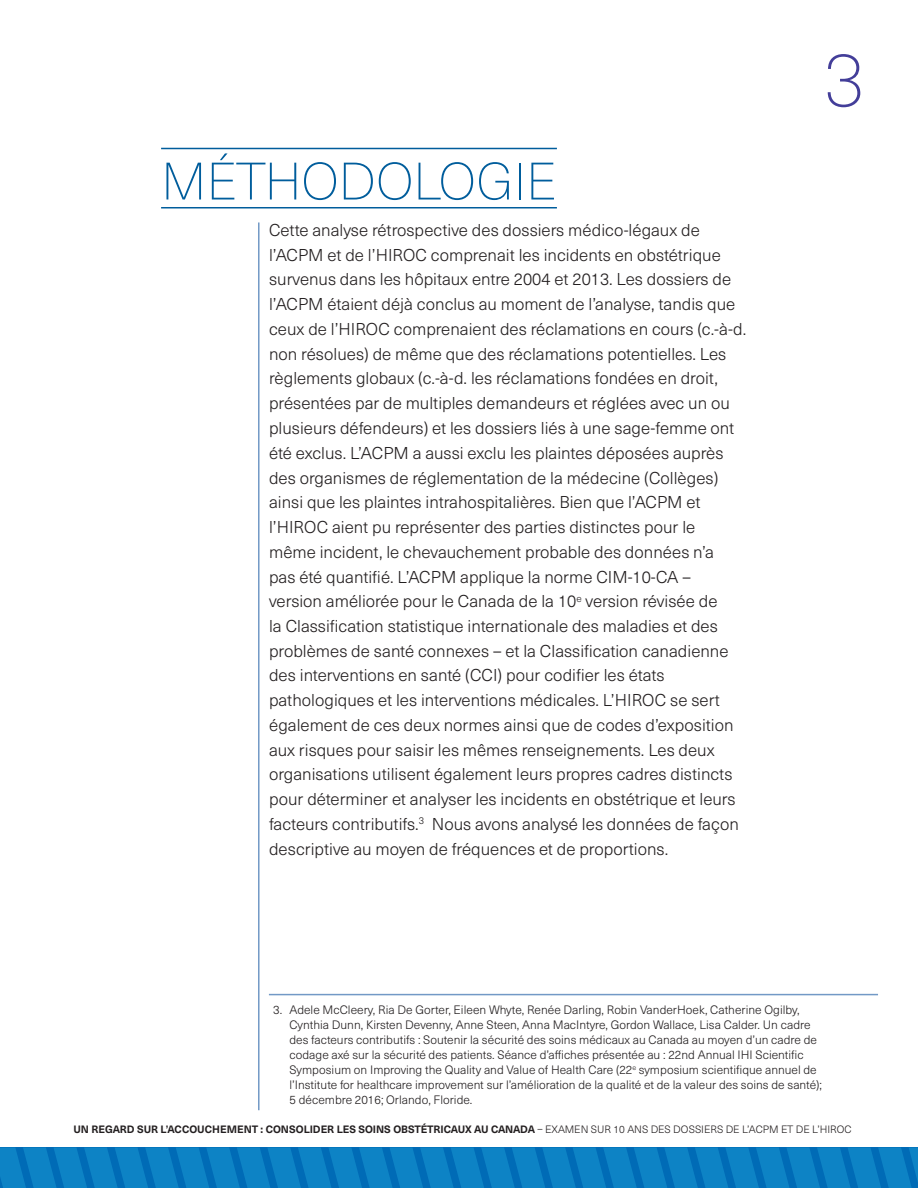
<style>
.page{position:relative;width:918px;height:1188px;background:#fff}
.page>*{position:absolute;margin:0;border:0;box-sizing:border-box;transform-origin:0 0}
.t1{font:100 76.5px "Neue Haas Unica Pro";color:#433e99}
.t2{font:100 51.75px "Neue Haas Unica Pro";color:#005d9c}
._11_intro_type{font:300 16.8px/24.8px "Neue Haas Unica Pro";color:#231f20}
.t3{font:300 12px/15px "Neue Haas Unica Pro";color:#231f20}
.t4{font:700 10.5px "Neue Haas Unica Pro";color:#231f20}
.s1{font-weight:300}
</style>
<div class="page">
<hr style="left:258px;top:222px;width:2px;height:888px;background:#7299c6">
<hr style="left:161px;top:207px;width:396px;height:1px;background:#005d9c">
<hr style="left:161px;top:148px;width:396px;height:1px;background:#005d9c">
<hr style="left:269px;top:994px;width:609px;height:1px;background:#7299c6">
<svg style="left:0;top:1148px;width:918px;height:40px;background:#097cc1"></svg>
<h2 class="t2" style="left:161px;top:151px;width:397px">MÉTHODOLOGIE</h2>
<p class="_11_intro_type" style="left:269px;top:218px;width:479px">Cette analyse rétrospective des dossiers médico-légaux de l’ACPM et de l’HIROC comprenait les incidents en obstétrique survenus dans les hôpitaux entre 2004 et 2013. Les dossiers de l’ACPM étaient déjà conclus au moment de l’analyse, tandis que ceux de l’HIROC comprenaient des réclamations en cours (c.-à-d. non résolues) de même que des réclamations potentielles. Les règlements globaux (c.-à-d. les réclamations fondées en droit, présentées par de multiples demandeurs et réglées avec un ou plusieurs défendeurs) et les dossiers liés à une sage-femme ont été exclus. L’ACPM a aussi exclu les plaintes déposées auprès des organismes de réglementation de la médecine (Collèges) ainsi que les plaintes intrahospitalières. Bien que l’ACPM et l’HIROC aient pu représenter des parties distinctes pour le<br>même incident, le chevauchement probable des données n’a<br>pas été quantifié. L’ACPM applique la norme CIM-10-CA – version améliorée pour le Canada de la 10<sup>e</sup> version révisée de<br>la Classification statistique internationale des maladies et des problèmes de santé connexes – et la Classification canadienne des interventions en santé (CCI) pour codifier les états pathologiques et les interventions médicales. L’HIROC se sert également de ces deux normes ainsi que de codes d’exposition aux risques pour saisir les mêmes renseignements. Les deux organisations utilisent également leurs propres cadres distincts pour déterminer et analyser les incidents en obstétrique et leurs facteurs contributifs.<sup>3</sup> Nous avons analysé les données de façon descriptive au moyen de fréquences et de proportions.</p>
<h1 class="t1" style="left:824px;top:35px;width:42px">3</h1>
<p class="t3" style="left:289px;top:1002px;width:534px;text-indent:-16px">3. Adele McCleery, Ria De Gorter, Eileen Whyte, Renée Darling, Robin VanderHoek, Catherine Ogilby, Cynthia Dunn, Kirsten Devenny, Anne Steen, Anna MacIntyre, Gordon Wallace, Lisa Calder. Un cadre des facteurs contributifs : Soutenir la sécurité des soins médicaux au Canada au moyen d’un cadre de codage axé sur la sécurité des patients. Séance d’affiches présentée au : 22nd Annual IHI Scientific Symposium on Improving the Quality and Value of Health Care (22<sup>e</sup> symposium scientifique annuel de l’Institute for healthcare improvement sur l’amélioration de la qualité et de la valeur des soins de santé); 5 décembre 2016; Orlando, Floride.</p>
<p class="t4" style="left:73px;top:1123px;width:780px">UN REGARD SUR L’ACCOUCHEMENT : CONSOLIDER LES SOINS OBSTÉTRICAUX AU CANADA <span class="s1">– EXAMEN SUR 10 ANS DES DOSSIERS DE L’ACPM ET DE L’HIROC</span></p>
</div>
